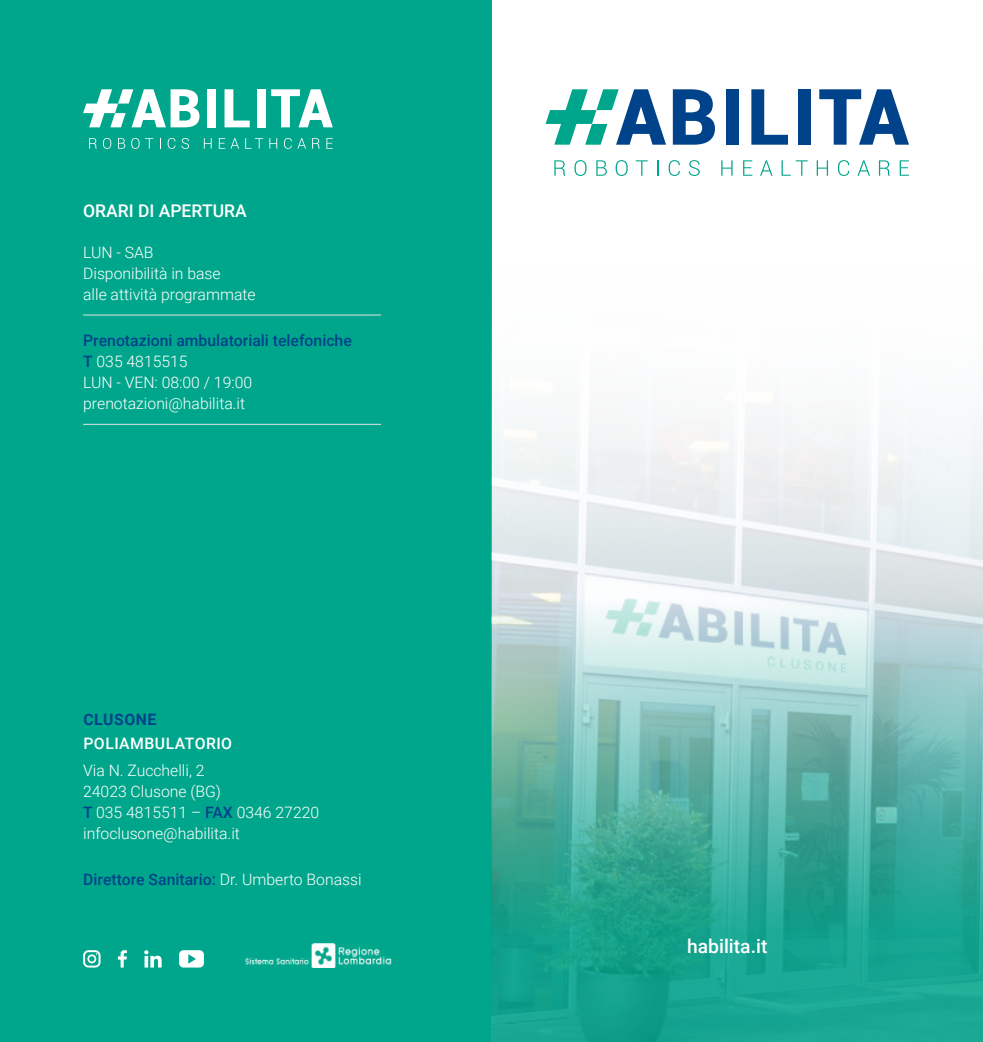
<style>
.page{position:relative;width:983px;height:1042px;background:#fff}
.page>*{position:absolute;margin:0;border:0;box-sizing:border-box;transform-origin:0 0}
.t1{font:500 19.25px "Roboto";color:#fff}
.t2{font:500 17.5px "Roboto";color:#fff}
.t3{font:300 15.75px/21px "Roboto";color:#fff}
.t4{font:500 15.75px "Roboto";color:#00438a}
.t5{font:500 15.75px "Roboto";letter-spacing:.03em;color:#fff}
.t6{font:700 15.75px "Roboto";letter-spacing:.035em;color:#00438a}
.s1{font-weight:500;color:#00438a}
.s2{font-weight:300;color:#fff}
</style>
<div class="page">
<div style="left:0;top:0;width:491px;height:1042px;background:#00a68b"></div>
<img style="left:491px;top:269px;width:491px;height:309px">
<svg style="left:491px;top:578px;width:491px;height:464px;background:#61b9ad"></svg>
<svg style="left:83px;top:950px;width:17px;height:17px"></svg>
<svg style="left:118px;top:950px;width:9px;height:17px"></svg>
<svg style="left:144px;top:950px;width:18px;height:17px"></svg>
<svg style="left:179px;top:950px;width:25px;height:17px"></svg>
<svg style="left:672px;top:89px;width:42px;height:56px"></svg>
<div style="left:726px;top:89px;width:12px;height:56px;background:#00438a"></div>
<svg style="left:751px;top:89px;width:36px;height:56px"></svg>
<div style="left:798px;top:89px;width:13px;height:56px;background:#00438a"></div>
<svg style="left:819px;top:89px;width:89px;height:56px"></svg>
<svg style="left:545px;top:89px;width:121px;height:56px"></svg>
<svg style="left:554px;top:160px;width:11px;height:16px"></svg>
<svg style="left:574px;top:160px;width:12px;height:16px"></svg>
<svg style="left:596px;top:160px;width:10px;height:16px"></svg>
<svg style="left:615px;top:160px;width:12px;height:16px"></svg>
<svg style="left:635px;top:160px;width:12px;height:16px"></svg>
<svg style="left:657px;top:160px;width:1px;height:16px"></svg>
<svg style="left:668px;top:160px;width:11px;height:16px"></svg>
<svg style="left:688px;top:160px;width:11px;height:16px"></svg>
<svg style="left:721px;top:160px;width:11px;height:16px"></svg>
<svg style="left:743px;top:160px;width:9px;height:16px"></svg>
<svg style="left:760px;top:160px;width:12px;height:16px"></svg>
<svg style="left:781px;top:160px;width:26px;height:16px"></svg>
<svg style="left:816px;top:160px;width:11px;height:16px"></svg>
<svg style="left:838px;top:160px;width:11px;height:16px"></svg>
<svg style="left:857px;top:160px;width:12px;height:16px"></svg>
<svg style="left:878px;top:160px;width:11px;height:16px"></svg>
<svg style="left:899px;top:160px;width:9px;height:16px"></svg>
<div style="left:207px;top:89px;width:9px;height:38px;background:#fff"></div>
<svg style="left:224px;top:89px;width:26px;height:38px"></svg>
<div style="left:257px;top:89px;width:9px;height:38px;background:#fff"></div>
<svg style="left:271px;top:89px;width:62px;height:38px"></svg>
<svg style="left:83px;top:89px;width:116px;height:38px"></svg>
<svg style="left:89px;top:138px;width:8px;height:11px"></svg>
<svg style="left:103px;top:138px;width:8px;height:11px"></svg>
<svg style="left:118px;top:138px;width:7px;height:11px"></svg>
<svg style="left:131px;top:138px;width:8px;height:11px"></svg>
<svg style="left:145px;top:138px;width:8px;height:11px"></svg>
<svg style="left:168px;top:138px;width:7px;height:11px"></svg>
<svg style="left:181px;top:138px;width:8px;height:11px"></svg>
<svg style="left:204px;top:138px;width:7px;height:11px"></svg>
<svg style="left:219px;top:138px;width:20px;height:11px"></svg>
<svg style="left:245px;top:138px;width:18px;height:11px"></svg>
<svg style="left:269px;top:138px;width:8px;height:11px"></svg>
<svg style="left:284px;top:138px;width:22px;height:11px"></svg>
<svg style="left:312px;top:138px;width:7px;height:11px"></svg>
<svg style="left:326px;top:138px;width:7px;height:11px"></svg>
<img style="left:244px;top:944px;width:148px;height:23px">
<hr style="left:83px;top:315px;width:298px;height:1px;background:#e4e4e3">
<hr style="left:83px;top:424px;width:298px;height:1px;background:#e4e4e3">
<p class="t2" style="left:83px;top:198px;width:165px">ORARI DI APERTURA</p>
<p class="t3" style="left:83px;top:241px;width:174px">LUN - SAB<br>Disponibilità in base<br>alle attività programmate</p>
<p class="t3" style="left:83px;top:330px;width:270px"><span class="s1">Prenotazioni ambulatoriali telefoniche<br>T</span> 035 4815515<br>LUN - VEN: 08:00 / 19:00 prenotazioni@habilita.it</p>
<p class="t6" style="left:83px;top:708px;width:74px">CLUSONE</p>
<p class="t5" style="left:83px;top:733px;width:150px">POLIAMBULATORIO</p>
<p class="t3" style="left:83px;top:759px;width:237px">Via N. Zucchelli, 2<br>24023 Clusone (BG)<br><span class="s1">T</span> 035 4815511 – <span class="s1">FAX</span> 0346 27220 infoclusone@habilita.it</p>
<p class="t4" style="left:83px;top:868px;width:280px">Direttore Sanitario: <span class="s2">Dr. Umberto Bonassi</span></p>
<p class="t1" style="left:687px;top:932px;width:82px">habilita.it</p>
</div>
